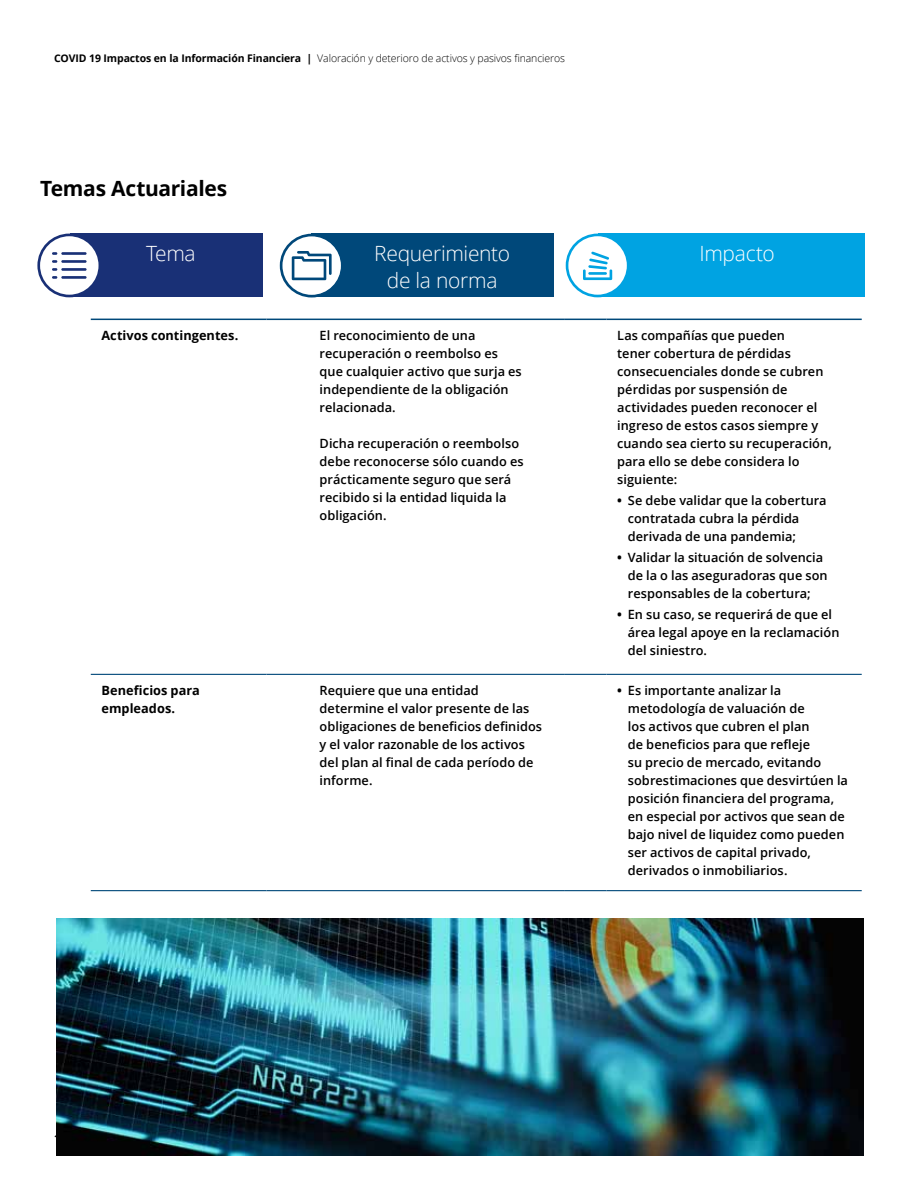
<style>
.page{position:relative;width:918px;height:1188px;background:#fff}
.page>*{position:absolute;margin:0;border:0;box-sizing:border-box;transform-origin:0 0}
.t1{font:300 21px/27px "Open Sans";letter-spacing:-.02em;color:#fff;text-align:center}
.t2{font:700 21px "Open Sans";letter-spacing:-.015em;color:#000}
.t3{font:600 12.75px/18px "Open Sans";letter-spacing:.005em;color:#000}
.t4{font:700 12.75px/18px "Open Sans";letter-spacing:.005em;color:#000}
.t5{font:300 10.5px "Open Sans";letter-spacing:-.01em;color:#000}
.t6{font:700 10.5px "Open Sans";color:#000}
.s1{font-weight:700}
</style>
<div class="page">
<hr style="left:91px;top:319px;width:175px;height:1px;background:#00487a">
<hr style="left:266px;top:319px;width:43px;height:1px;background:#00487a">
<hr style="left:309px;top:319px;width:255px;height:1px;background:#00487a">
<hr style="left:564px;top:319px;width:43px;height:1px;background:#00487a">
<hr style="left:607px;top:319px;width:255px;height:1px;background:#00487a">
<hr style="left:91px;top:674px;width:175px;height:1px;background:#00487a">
<hr style="left:266px;top:674px;width:43px;height:1px;background:#00487a">
<hr style="left:309px;top:674px;width:255px;height:1px;background:#00487a">
<hr style="left:564px;top:674px;width:43px;height:1px;background:#00487a">
<hr style="left:607px;top:674px;width:255px;height:1px;background:#00487a">
<hr style="left:91px;top:890px;width:175px;height:1px;background:#00487a">
<hr style="left:266px;top:890px;width:43px;height:1px;background:#00487a">
<hr style="left:309px;top:890px;width:255px;height:1px;background:#00487a">
<hr style="left:564px;top:890px;width:43px;height:1px;background:#00487a">
<hr style="left:607px;top:890px;width:255px;height:1px;background:#00487a">
<div style="left:70px;top:234px;width:193px;height:63px;background:#193076"></div>
<div style="left:599px;top:234px;width:266px;height:63px;background:#00a3e2"></div>
<div style="left:312px;top:234px;width:242px;height:63px;background:#00487a"></div>
<svg style="left:37px;top:234px;width:62px;height:63px"></svg>
<svg style="left:280px;top:234px;width:61px;height:64px"></svg>
<svg style="left:566px;top:234px;width:61px;height:63px"></svg>
<img style="left:57px;top:918px;width:807px;height:238px">
<p class="t5" style="left:54px;top:51px;width:513px"><span class="s1">COVID 19 Impactos en la Información Financiera |</span> Valoración y deterioro de activos y pasivos financieros</p>
<h1 class="t2" style="left:40px;top:174px;width:189px">Temas Actuariales</h1>
<h1 class="t1" style="left:146px;top:239px;width:51px">Tema</h1>
<h1 class="t1" style="left:374px;top:239px;width:137px">Requerimiento de la norma</h1>
<h1 class="t1" style="left:700px;top:239px;width:77px">Impacto</h1>
<h1 class="t1" style="left:148px;top:245px;width:51px">Tema</h1>
<h1 class="t1" style="left:363px;top:245px;width:137px">Requerimiento de la norma</h1>
<h1 class="t1" style="left:696px;top:245px;width:77px">Impacto</h1>
<p class="t4" style="left:101px;top:326px;width:139px">Activos contingentes.</p>
<p class="t3" style="left:320px;top:326px;width:204px">El reconocimiento de una recuperación o reembolso es que cualquier activo que surja es independiente de la obligación relacionada.</p>
<p class="t3" style="left:320px;top:434px;width:206px">Dicha recuperación o reembolso debe reconocerse sólo cuando es prácticamente seguro que será recibido si la entidad liquida la obligación.</p>
<p class="t3" style="left:617px;top:326px;width:216px">Las compañías que pueden<br>tener cobertura de pérdidas consecuenciales donde se cubren pérdidas por suspensión de actividades pueden reconocer el ingreso de estos casos siempre y cuando sea cierto su recuperación, para ello se debe considera lo siguiente:</p>
<p class="t3" style="left:628px;top:491px;width:200px;text-indent:-11px"><span class="s1">•</span> Se debe validar que la cobertura contratada cubra la pérdida derivada de una pandemia;</p>
<p class="t3" style="left:628px;top:548px;width:201px;text-indent:-11px"><span class="s1">•</span> Validar la situación de solvencia de la o las aseguradoras que son responsables de la cobertura;</p>
<p class="t3" style="left:628px;top:605px;width:213px;text-indent:-11px"><span class="s1">•</span> En su caso, se requerirá de que el área legal apoye en la reclamación del siniestro.</p>
<p class="t4" style="left:101px;top:681px;width:100px">Beneficios para empleados.</p>
<p class="t3" style="left:320px;top:681px;width:224px">Requiere que una entidad determine el valor presente de las obligaciones de beneficios definidos y el valor razonable de los activos del plan al final de cada período de informe.</p>
<p class="t3" style="left:628px;top:681px;width:222px;text-indent:-11px"><span class="s1">•</span> Es importante analizar la metodología de valuación de<br>los activos que cubren el plan<br>de beneficios para que refleje<br>su precio de mercado, evitando sobrestimaciones que desvirtúen la posición financiera del programa, en especial por activos que sean de bajo nivel de liquidez como pueden ser activos de capital privado, derivados o inmobiliarios.</p>
<p class="t6" style="left:54px;top:1131px;width:13px">16</p>
</div>
